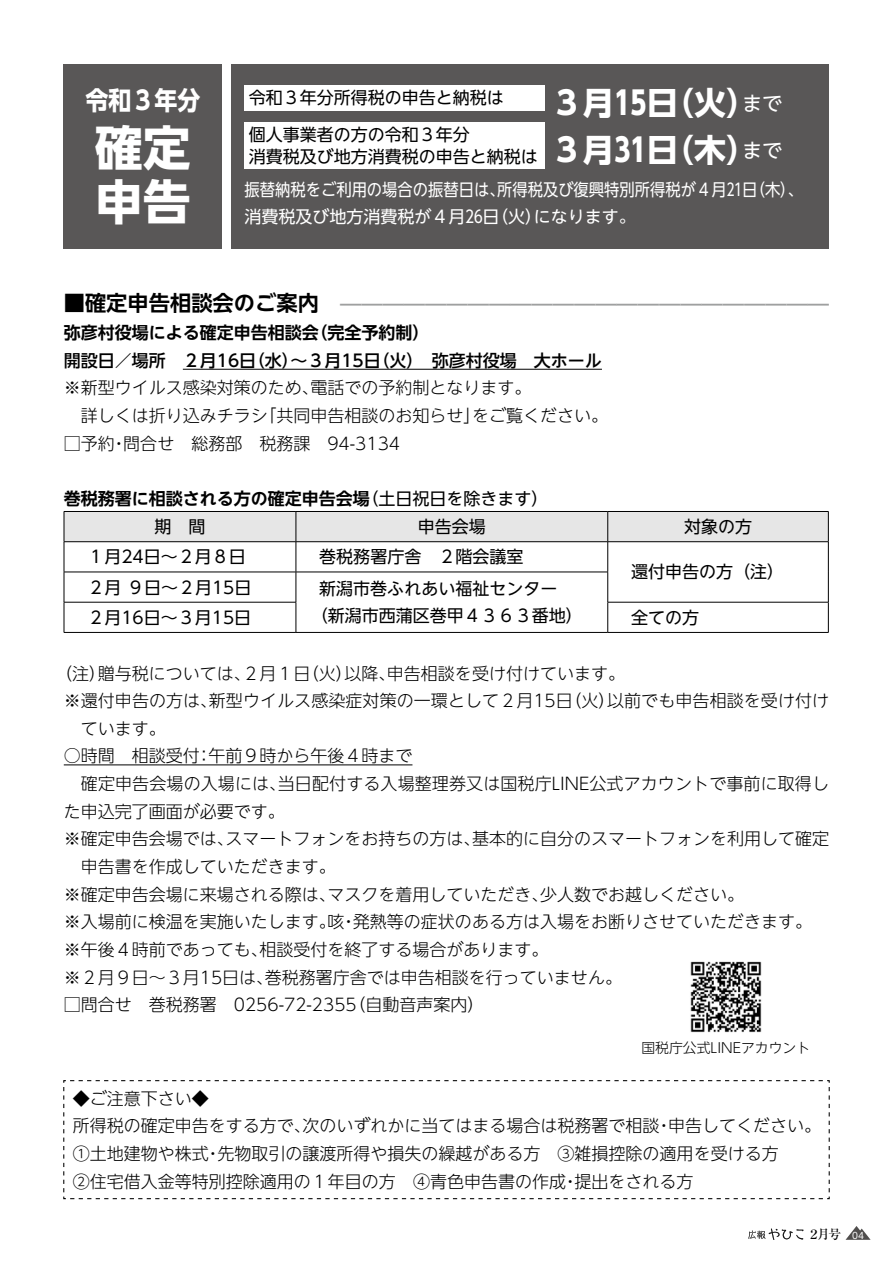
<style>
.page{position:relative;width:893px;height:1263px;background:#fff}
.page>*{position:absolute;margin:0;border:0;box-sizing:border-box;transform-origin:0 0}
.t1{font:700 47.85px/53.1px "UD Shin Go NT Pro";color:#fff}
.t2{font:700 31.95px "UD Shin Go NT Pro";color:#fff}
.t3{font:700 25.5px "UD Shin Go NT Pro";color:#fff;scale:.9 1}
.t4{font:700 21.3px "UD Shin Go NT Pro De";color:#9fa0a0}
.t5{font:700 21.3px "UD Shin Go NT Pro De";color:#000}
.t6{font:20.25px "UD Shin Go NT Pro";color:#fff}
.t7{font:300 16.95px/27.6px "UD Shin Go NT Pro";color:#000}
.t8{font:16.95px/21.3px "UD Shin Go NT Pro";color:#000}
.t9{font:16.95px/33px "UD Shin Go NT Pro";color:#fff}
.t10{font:700 16.95px "UD Shin Go NT Pro De";color:#000}
.t11{font:500 16.95px "UD Shin Go NT Pro";color:#000}
.t12{font:16.95px "UD Shin Go NT Pro";color:#fff;scale:.9 1}
.t13{font:300 13.8px "UD Shin Go NT Pro";color:#000}
.t14{font:500 12.75px "Ryumin Pro";color:#000}
.t15{font:9px "UD Shin Go NT Pro";color:#fff}
</style>
<div class="page">
<hr style="left:183px;top:369px;width:419px;height:1px;background:#000">
<hr style="left:64px;top:764px;width:348px;height:1px;background:#000">
<div style="left:64px;top:511px;width:765px;height:31px;background:#e6e6e6"></div>
<hr style="left:64px;top:541px;width:232px;height:1px;background:#000">
<hr style="left:64px;top:542px;width:1px;height:30px;background:#000">
<hr style="left:296px;top:541px;width:312px;height:1px;background:#000">
<hr style="left:296px;top:542px;width:1px;height:30px;background:#000">
<hr style="left:608px;top:541px;width:220px;height:1px;background:#000">
<hr style="left:607px;top:542px;width:1px;height:30px;background:#000">
<hr style="left:828px;top:542px;width:1px;height:30px;background:#000">
<hr style="left:828px;top:572px;width:1px;height:30px;background:#000">
<hr style="left:64px;top:572px;width:232px;height:1px;background:#000">
<hr style="left:64px;top:572px;width:1px;height:30px;background:#000">
<hr style="left:296px;top:572px;width:312px;height:1px;background:#000">
<hr style="left:296px;top:572px;width:1px;height:30px;background:#000">
<hr style="left:607px;top:572px;width:1px;height:30px;background:#000">
<hr style="left:296px;top:632px;width:312px;height:1px;background:#000">
<hr style="left:64px;top:602px;width:232px;height:1px;background:#000">
<hr style="left:64px;top:602px;width:1px;height:30px;background:#000">
<hr style="left:296px;top:602px;width:1px;height:30px;background:#000">
<hr style="left:64px;top:632px;width:232px;height:1px;background:#000">
<hr style="left:608px;top:602px;width:220px;height:1px;background:#000">
<hr style="left:607px;top:602px;width:1px;height:30px;background:#000">
<hr style="left:828px;top:602px;width:1px;height:30px;background:#000">
<hr style="left:608px;top:632px;width:220px;height:1px;background:#000">
<svg style="left:63px;top:1080px;width:767px;height:120px"></svg>
<div style="left:232px;top:64px;width:597px;height:185px;background:#595757"></div>
<div style="left:244px;top:122px;width:300px;height:47px;background:#fff"></div>
<div style="left:244px;top:85px;width:300px;height:26px;background:#fff"></div>
<div style="left:64px;top:64px;width:158px;height:185px;background:#595757"></div>
<img style="left:690px;top:961px;width:72px;height:72px">
<svg style="left:748px;top:1228px;width:55px;height:12px"></svg>
<svg style="left:845px;top:1226px;width:26px;height:14px"></svg>
<h3 class="t3" style="left:86px;top:79px;width:129px">令和３年分</h3>
<h1 class="t1" style="left:95px;top:121px;width:97px">確定申告</h1>
<p class="t8" style="left:249px;top:87px;width:257px">令和３年分所得税の申告と納税は</p>
<h2 class="t2" style="left:551px;top:77px;width:209px">３月１５（日火）</h2>
<p class="t6" style="left:742px;top:87px;width:42px">まで</p>
<p class="t8" style="left:249px;top:124px;width:291px">個人事業者の方の令和３年分<br>消費税及び地方消費税の申告と納税は</p>
<h2 class="t2" style="left:551px;top:124px;width:209px">３月3１（日木）</h2>
<p class="t9" style="left:497px;top:139px;width:308px;text-indent:-253px">　　　　　　　　　　　　　　　　　　<br>所得税及び復興特別所得税が４月２１（日木、(</p>
<p class="t6" style="left:742px;top:133px;width:42px">まで</p>
<p class="t12" style="left:244px;top:176px;width:291px">振替納税をご利用の場合の振替日は、</p>
<p class="t9" style="left:244px;top:200px;width:299px">消費税及び地方消費税が４月２６（日火）</p>
<p class="t9" style="left:534px;top:200px;width:104px">になります。</p>
<p class="t5" style="left:64px;top:286px;width:257px">■確定申告相談会のご案内</p>
<p class="t4" style="left:340px;top:286px;width:490px">———————————————————————</p>
<p class="t10" style="left:64px;top:319px;width:257px">弥彦村役場による確定申告相談会</p>
<p class="t11" style="left:64px;top:347px;width:540px">開設日／場所　２月１６（日水）～３月１５（日火）　弥彦村役場　大ホール</p>
<p class="t7" style="left:310px;top:374px;width:223px">電話での予約制となります。</p>
<p class="t10" style="left:310px;top:319px;width:121px">（完全予約制(</p>
<p class="t7" style="left:64px;top:374px;width:257px">※新型ウイルス感染対策のため、</p>
<p class="t7" style="left:472px;top:401px;width:138px">をご覧ください。</p>
<p class="t7" style="left:259px;top:401px;width:223px">「共同申告相談のお知らせ」</p>
<p class="t7" style="left:64px;top:401px;width:206px">　詳しくは折り込みチラシ</p>
<p class="t7" style="left:123px;top:429px;width:189px">問合せ　総務部　税務課</p>
<p class="t7" style="left:64px;top:429px;width:53px">□予約</p>
<p class="t7" style="left:111px;top:429px;width:19px">・</p>
<p class="t7" style="left:327px;top:429px;width:74px">94-3134</p>
<p class="t10" style="left:64px;top:485px;width:308px">巻税務署に相談される方の確定申告会場</p>
<p class="t8" style="left:361px;top:487px;width:189px">（土日祝日を除きます(</p>
<p class="t8" style="left:154px;top:515px;width:53px">期　間</p>
<p class="t8" style="left:418px;top:515px;width:70px">申告会場</p>
<p class="t8" style="left:87px;top:546px;width:160px">１月24日～２月８日</p>
<p class="t8" style="left:319px;top:546px;width:206px">巻税務署庁舎　２階会議室</p>
<p class="t8" style="left:87px;top:576px;width:166px">２月９日～２月15日</p>
<p class="t8" style="left:319px;top:577px;width:240px">新潟市巻ふれあい福祉センター</p>
<p class="t8" style="left:87px;top:606px;width:165px">２月16日～３月15日</p>
<p class="t8" style="left:311px;top:605px;width:274px">（新潟市西蒲区巻甲４３６３番地）</p>
<p class="t8" style="left:684px;top:515px;width:70px">対象の方</p>
<p class="t8" style="left:631px;top:561px;width:155px">還付申告の方（注）</p>
<p class="t8" style="left:631px;top:606px;width:70px">全ての方</p>
<p class="t7" style="left:55px;top:659px;width:53px">（注）</p>
<p class="t7" style="left:98px;top:659px;width:257px">贈与税については２、月１（日火）</p>
<p class="t7" style="left:387px;top:659px;width:240px">申告相談を受け付けています。</p>
<p class="t7" style="left:344px;top:659px;width:53px">以降、</p>
<p class="t7" style="left:209px;top:686px;width:408px">新型ウイルス感染症対策の一環として２月15 （日火）</p>
<p class="t7" style="left:607px;top:686px;width:224px">以前でも申告相談を受け付け</p>
<p class="t7" style="left:64px;top:686px;width:155px">※還付申告の方は、</p>
<p class="t7" style="left:81px;top:714px;width:87px">ています。</p>
<p class="t7" style="left:64px;top:741px;width:138px">○時間　相談受付</p>
<p class="t7" style="left:208px;top:741px;width:206px">午前９時から午後４時まで</p>
<p class="t7" style="left:196px;top:741px;width:19px">：</p>
<p class="t7" style="left:278px;top:769px;width:553px">当日配付する入場整理券又は国税庁LINE公式アカウントで事前に取得し</p>
<p class="t7" style="left:64px;top:769px;width:224px">　確定申告会場の入場には、た申込完了画面が必要です。</p>
<p class="t7" style="left:472px;top:824px;width:359px">基本的に自分のスマートフォンを利用して確定</p>
<p class="t7" style="left:81px;top:824px;width:257px;text-indent:-17px">※確定申告会場では、<br>申告書を作成していただきます。</p>
<p class="t7" style="left:225px;top:824px;width:257px">スマートフォンをお持ちの方は、</p>
<p class="t7" style="left:327px;top:880px;width:223px">マスクを着用していただき、</p>
<p class="t7" style="left:540px;top:880px;width:206px">少人数でお越しください。</p>
<p class="t7" style="left:64px;top:880px;width:274px">※確定申告会場に来場される際は、</p>
<p class="t7" style="left:353px;top:907px;width:461px">発熱等の症状のある方は入場をお断りさせていただきます。</p>
<p class="t7" style="left:259px;top:907px;width:291px;text-indent:-196px">※入場前に検温を実施いたします咳。<br>相談受付を終了する場合があります。</p>
<p class="t7" style="left:340px;top:907px;width:19px">・</p>
<p class="t7" style="left:265px;top:935px;width:359px;text-indent:-201px">※午後４時前であっても、<br>巻税務署庁舎では申告相談を行っていません。</p>
<p class="t7" style="left:64px;top:963px;width:211px">※２月９日～３月15日は、</p>
<p class="t7" style="left:348px;top:990px;width:138px">（自動音声案内(</p>
<p class="t7" style="left:64px;top:990px;width:295px">□問合せ　巻税務署　0256-72-2355</p>
<p class="t7" style="left:73px;top:1084px;width:138px">◆ご注意下さい◆</p>
<p class="t13" style="left:641px;top:1036px;width:170px">国税庁公式LINEアカウント</p>
<p class="t7" style="left:302px;top:1111px;width:359px">次のいずれかに当てはまる場合は税務署で相談</p>
<p class="t7" style="left:668px;top:1111px;width:155px">申告してください。</p>
<p class="t7" style="left:217px;top:1111px;width:563px;text-indent:-145px">所得税の確定申告をする方で、<br>先物取引の譲渡所得や損失の繰越がある方　③雑損控除の適用を受ける方</p>
<p class="t7" style="left:655px;top:1111px;width:19px">・</p>
<p class="t7" style="left:73px;top:1139px;width:138px">①土地建物や株式</p>
<p class="t7" style="left:205px;top:1139px;width:19px">・</p>
<p class="t7" style="left:73px;top:1167px;width:495px">②住宅借入金等特別控除適用の１年目の方　④青色申告書の作成</p>
<p class="t7" style="left:575px;top:1167px;width:121px">提出をされる方</p>
<p class="t7" style="left:562px;top:1167px;width:19px">・</p>
<p class="t14" style="left:817px;top:1224px;width:26px">月号</p>
<p class="t14" style="left:807px;top:1224px;width:14px">２</p>
<p class="t15" style="left:852px;top:1228px;width:14px">04</p>
</div>
